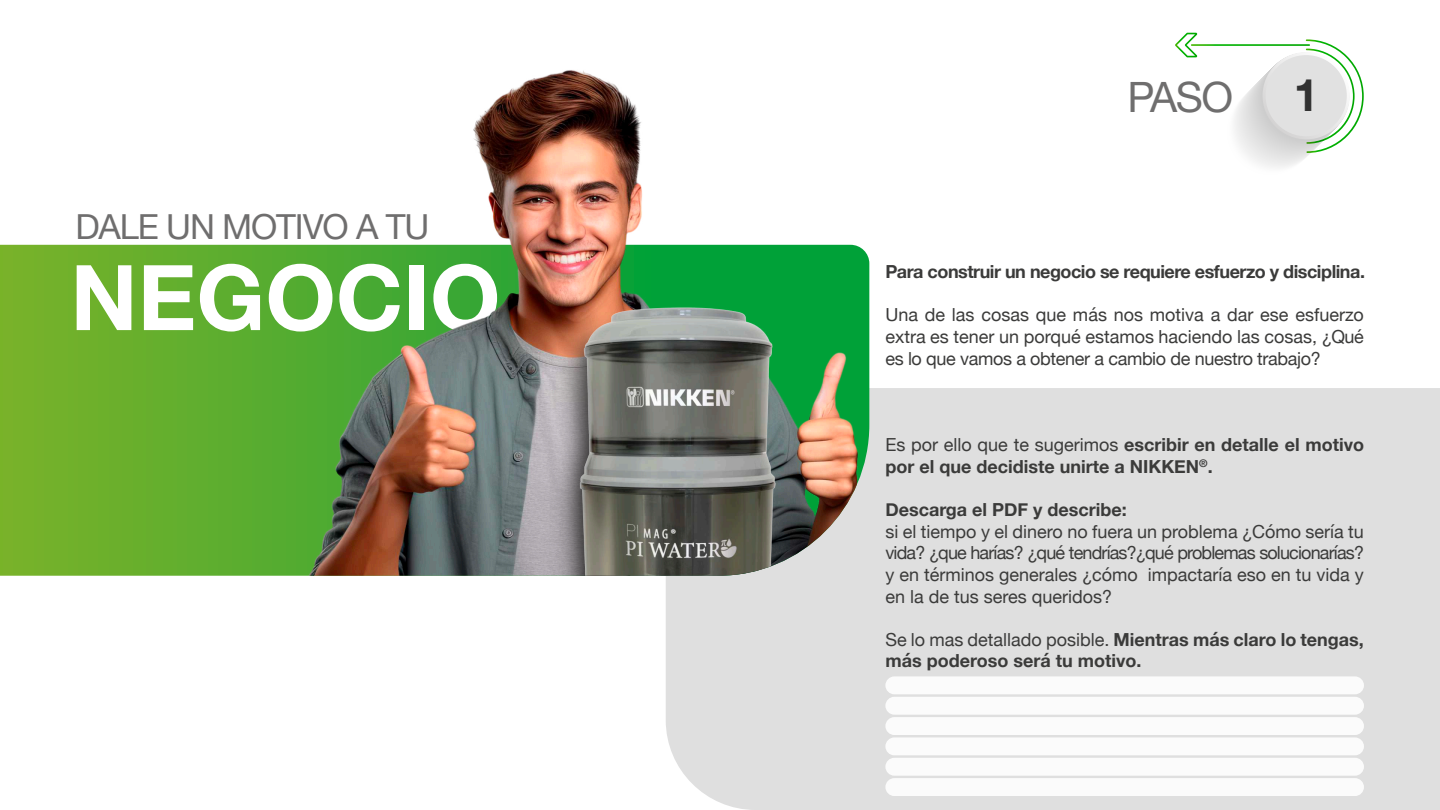
<style>
.page{position:relative;width:1440px;height:810px;background:#fff}
.page>*{position:absolute;margin:0;border:0;box-sizing:border-box;transform-origin:0 0}
.t1{font:700 90.75px "Helvetica Neue";color:#fff}
.t2{font:700 44.85px "Helvetica Neue";color:#313131}
.t3{font:41.78px "Helvetica Neue";color:#6f6e6e}
.t4{font:34.5px "Helvetica Neue";letter-spacing:-.035em;color:#6f6e6e}
.t5{font:18px/21.6px "Helvetica Neue";color:#3b3b3a;text-align:justify}
.t6{font:700 18px/21.6px "Helvetica Neue";color:#3b3b3a}
.t7{font:700 18px "Helvetica Neue";letter-spacing:-.025em;color:#3b3b3a}
.s1{font-weight:400}
</style>
<div class="page">
<div style="left:666px;top:388px;width:774px;height:422px;background:#dfdfdf"></div>
<svg style="left:0;top:245px;width:274px;height:331px;background:#68af2c"></svg>
<img style="left:274px;top:70px;width:595px;height:506px">
<img style="left:549px;top:313px;width:16px;height:263px">
<img style="left:565px;top:303px;width:225px;height:273px">
<div style="left:885px;top:676px;width:479px;height:18px;background:#fff;border-radius:9px"></div>
<div style="left:885px;top:697px;width:479px;height:18px;background:#fff;border-radius:9px"></div>
<div style="left:885px;top:717px;width:479px;height:18px;background:#fff;border-radius:9px"></div>
<div style="left:885px;top:737px;width:479px;height:18px;background:#fff;border-radius:9px"></div>
<div style="left:885px;top:758px;width:479px;height:18px;background:#fff;border-radius:9px"></div>
<div style="left:885px;top:778px;width:479px;height:18px;background:#fff;border-radius:9px"></div>
<svg style="left:1175px;top:33px;width:189px;height:135px"></svg>
<h3 class="t4" style="left:75px;top:202px;width:355px">DALE UN MOTIVO A TU</h3>
<h1 class="t1" style="left:70px;top:227px;width:432px">NEGOCIO</h1>
<h3 class="t3" style="left:1127px;top:67px;width:107px">PASO</h3>
<h2 class="t2" style="left:1294px;top:60px;width:26px">1</h2>
<p class="t7" style="left:885px;top:258px;width:481px">Para construir un negocio se requiere esfuerzo y disciplina.</p>
<p class="t5" style="left:885px;top:305px;width:480px">Una de las cosas que más nos motiva a dar ese esfuerzo extra es tener un porqué estamos haciendo las cosas, ¿Qué es lo que vamos a obtener a cambio de nuestro trabajo?</p>
<p class="t6" style="left:885px;top:435px;width:480px"><span class="s1">Es por ello que te sugerimos</span> escribir en detalle el motivo por el que decidiste unirte a NIKKEN<sup>®</sup>.</p>
<p class="t6" style="left:885px;top:500px;width:243px">Descarga el PDF y describe:</p>
<p class="t5" style="left:885px;top:522px;width:480px">si el tiempo y el dinero no fuera un problema ¿Cómo sería tu vida? ¿que harías? ¿qué tendrías?¿qué problemas solucionarías? y en términos generales ¿cómo impactaría eso en tu vida y en la de tus seres queridos?</p>
<p class="t6" style="left:885px;top:629px;width:480px"><span class="s1">Se lo mas detallado posible.</span> Mientras más claro lo tengas, más poderoso será tu motivo.</p>
</div>
